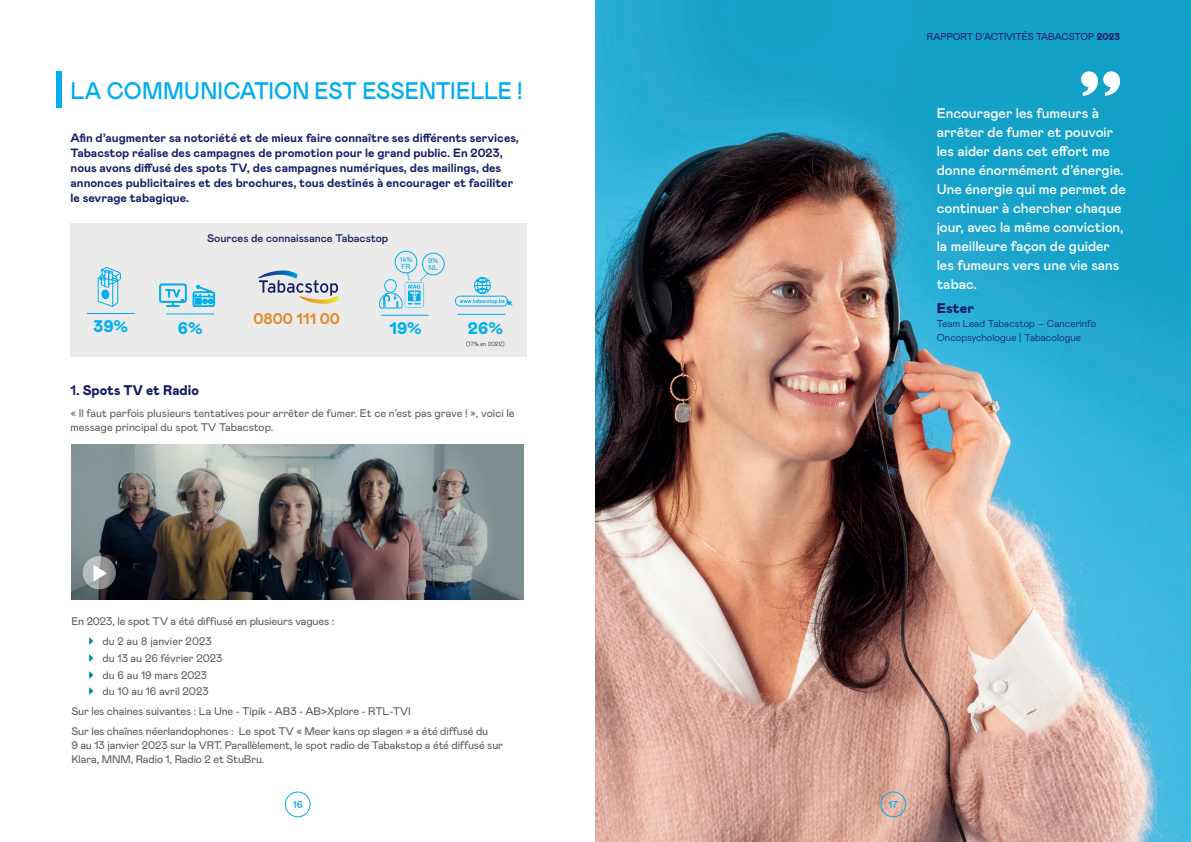
<style>
.page{position:relative;width:1191px;height:842px;background:#fff}
.page>*{position:absolute;margin:0;border:0;box-sizing:border-box;transform-origin:0 0}
.Titel_niveau_1{font:500 24px "Mabry Pro";letter-spacing:.005em;color:#00aeef;scale:.92 1}
.t1{font:900 16.9px "Mabry Pro";color:#00aeef}
.Titel_niveau_3{font:700 15.4px "Mabry Pro";color:#e18825}
.quote{font:500 14px/19px "Mabry Pro";color:#fff}
.Titel_niveau_2{font:900 14px "Mabry Pro";color:#141b64;scale:.95 1}
.quote_naam{font:900 14px "Mabry Pro";color:#141b64}
._1_Intro{font:700 12px/15px "Mabry Pro";color:#141b64}
._1_Body{font:11px/14px "Mabry Pro";letter-spacing:-.01em;color:#57585a}
._1_Titel_grafiek{font:500 11px "Mabry Pro";color:#141b64}
.quote_functie{font:300 10px "Mabry Pro";letter-spacing:.005em;color:#141b64}
.t2{font:10px "Mabry Pro";letter-spacing:-.005em;color:#141b64;scale:.95 1}
.t3{font:500 10px "Mabry Pro";color:#00aeef}
.t4{font:7px "Mabry Pro";color:#00aeef}
.t5{font:300 6px "Mabry Pro";color:#231f20}
.s1{font-weight:700}
.s2{font-weight:900}
</style>
<div class="page">
<img style="left:595px;top:0;width:596px;height:842px">
<div style="left:71px;top:223px;width:456px;height:133px;background:#ecebeb"></div>
<hr style="left:166px;top:313px;width:48px;height:1px;background:#00aeef">
<hr style="left:381px;top:315px;width:47px;height:1px;background:#00aeef">
<hr style="left:87px;top:313px;width:48px;height:1px;background:#00aeef">
<svg style="left:258px;top:270px;width:80px;height:34px"></svg>
<img style="left:71px;top:444px;width:452px;height:155px">
<svg style="left:83px;top:556px;width:33px;height:33px"></svg>
<svg style="left:93px;top:565px;width:14px;height:17px"></svg>
<svg style="left:159px;top:284px;width:27px;height:23px"></svg>
<svg style="left:193px;top:285px;width:22px;height:22px"></svg>
<div style="left:395px;top:251px;width:22px;height:22px;border:1px solid #00aeef;border-radius:50%"></div>
<div style="left:422px;top:253px;width:22px;height:22px;border:1px solid #00aeef;border-radius:50%"></div>
<svg style="left:379px;top:273px;width:50px;height:36px"></svg>
<hr style="left:457px;top:314px;width:48px;height:1px;background:#00aeef">
<div style="left:455px;top:296px;width:53px;height:10px;border:1px solid #00aeef;border-radius:5px"></div>
<svg style="left:459px;top:277px;width:53px;height:29px"></svg>
<div style="left:57px;top:81px;width:5px;height:18px;background:#00aeef"></div>
<svg style="left:57px;top:71px;width:5px;height:10px"></svg>
<svg style="left:57px;top:99px;width:5px;height:9px"></svg>
<svg style="left:1080px;top:71px;width:40px;height:25px"></svg>
<svg style="left:97px;top:267px;width:24px;height:40px"></svg>
<div style="left:285px;top:792px;width:25px;height:25px;border:1px solid #00aeef;border-radius:50%"></div>
<div style="left:880px;top:792px;width:26px;height:25px;border:1px solid #00aeef;border-radius:50%"></div>
<p class="Titel_niveau_1" style="left:71px;top:73px;width:492px">LA COMMUNICATION EST ESSENTIELLE !</p>
<p class="_1_Intro" style="left:71px;top:130px;width:450px">Afin d’augmenter sa notoriété et de mieux faire connaître ses différents services, Tabacstop réalise des campagnes de promotion pour le grand public. En 2023, nous avons diffusé des spots TV, des campagnes numériques, des mailings, des annonces publicitaires et des brochures, tous destinés à encourager et faciliter le sevrage tabagique.</p>
<p class="_1_Titel_grafiek" style="left:207px;top:231px;width:183px">Sources de connaissance Tabacstop</p>
<p class="t4" style="left:400px;top:255px;width:14px">14%</p>
<p class="t4" style="left:401px;top:262px;width:11px">FR</p>
<p class="t4" style="left:428px;top:256px;width:12px">9%</p>
<p class="t4" style="left:428px;top:263px;width:11px">NL</p>
<p class="Titel_niveau_3" style="left:253px;top:307px;width:88px">0800 111 00</p>
<p class="t1" style="left:93px;top:314px;width:36px">39%</p>
<p class="t1" style="left:178px;top:316px;width:26px">6%</p>
<p class="t1" style="left:389px;top:316px;width:34px">19%</p>
<p class="t1" style="left:468px;top:316px;width:37px">26%</p>
<p class="t5" style="left:466px;top:340px;width:40px">(17% en 2022)</p>
<p class="Titel_niveau_2" style="left:71px;top:380px;width:136px"><span class="s1">1.</span> Spots TV et Radio</p>
<p class="_1_Body" style="left:71px;top:406px;width:445px">« Il faut parfois plusieurs tentatives pour arrêter de fumer. Et ce n’est pas grave ! », voici le message principal du spot TV Tabacstop.</p>
<p class="t2" style="left:927px;top:30px;width:205px">RAPPORT D’ACTIVITÉS TABACSTOP <span class="s2">2023</span></p>
<p class="quote" style="left:936px;top:103px;width:190px">Encourager les fumeurs à arrêter de fumer et pouvoir les aider dans cet effort me donne énormément d’énergie.<br>Une énergie qui me permet de continuer à chercher chaque jour, avec la même conviction, la meilleure façon de guider les fumeurs vers une vie sans tabac.</p>
<p class="quote_naam" style="left:936px;top:298px;width:39px">Ester</p>
<p class="quote_functie" style="left:936px;top:316px;width:161px">Team Lead Tabacstop – Cancerinfo</p>
<p class="quote_functie" style="left:936px;top:330px;width:146px">Oncopsychologue | Tabacologue</p>
<p class="_1_Body" style="left:71px;top:614px;width:264px">En 2023, le spot TV a été diffiusé en plusieurs vagues :</p>
<p class="_1_Body" style="left:103px;top:633px;width:111px">du 2 au 8 janvier 2023</p>
<p class="_1_Body" style="left:103px;top:650px;width:121px">du 13 au 26 février 2023</p>
<p class="_1_Body" style="left:103px;top:667px;width:106px">du 6 au 19 mars 2023</p>
<p class="_1_Body" style="left:103px;top:684px;width:108px">du 10 au 16 avril 2023</p>
<p class="_1_Body" style="left:71px;top:704px;width:341px">Sur les chaines suivantes : La Une - Tipik - AB3 - AB&gt;Xplore - RTL-TVI</p>
<p class="_1_Body" style="left:71px;top:723px;width:433px">Sur les chaînes néerlandophones : Le spot TV « Meer kans op slagen » a été diffusé du<br>9 au 13 janvier 2023 sur la VRT. Parallèlement, le spot radio de Tabakstop a été diffusé sur<br>Klara, MNM, Radio 1, Radio 2 et StuBru.</p>
<p class="t3" style="left:293px;top:798px;width:11px">16</p>
<p class="t3" style="left:888px;top:798px;width:11px">17</p>
</div>
